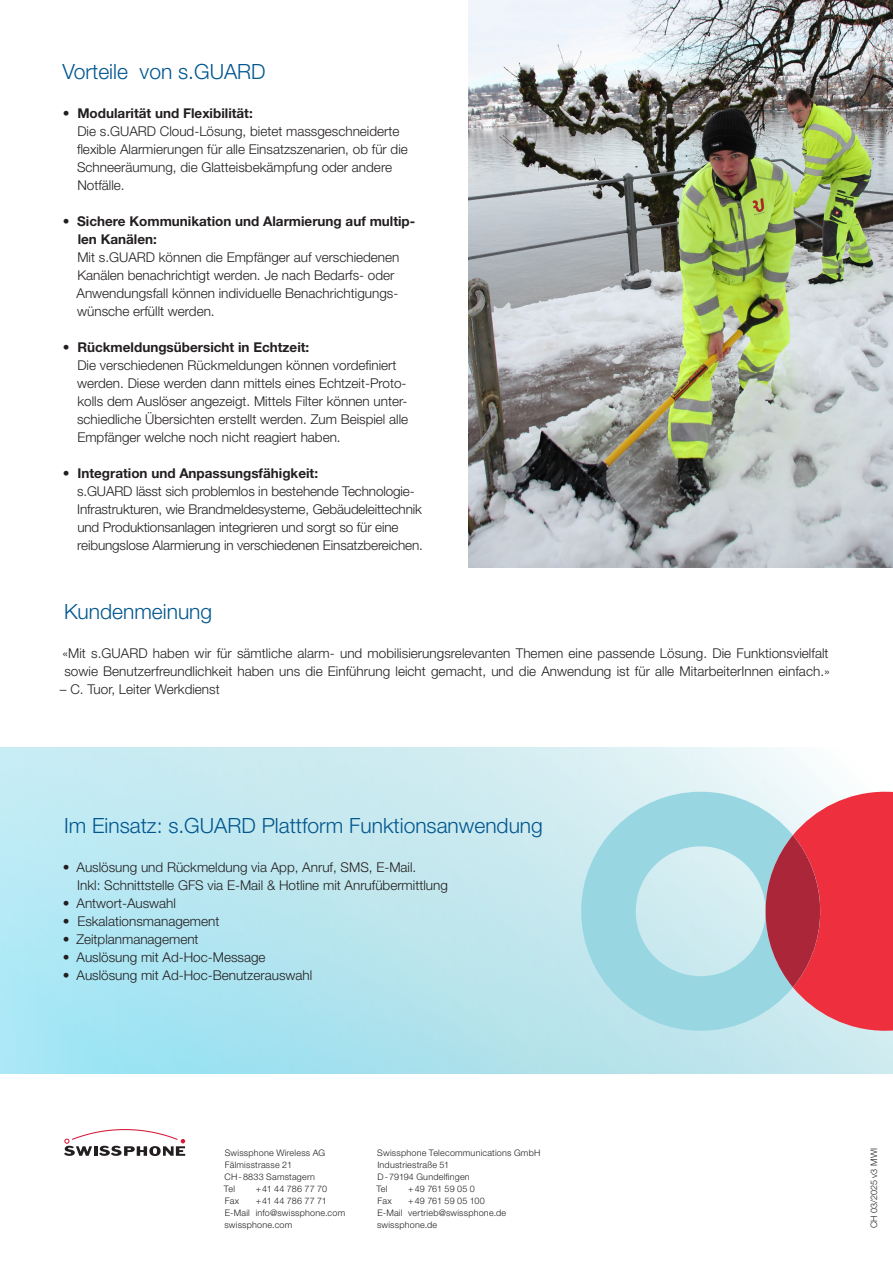
<style>
.page{position:relative;width:893px;height:1263px;background:#fff}
.page>*{position:absolute;margin:0;border:0;box-sizing:border-box;transform-origin:0 0}
.Subhead_12{font:300 21px "Helvetica Neue LT Std";color:#01568e}
.Body_Block_9{font:300 13.5px/18px "Helvetica Neue LT Std";color:#231f20}
.t1{font:300 9px/12px "Helvetica Neue LT Std";letter-spacing:.025em;color:#231f20}
.t2{font:300 9px "Helvetica Neue LT Std";color:#231f20}
.s1{font-weight:700}
</style>
<div class="page">
<svg style="left:64px;top:1129px;width:121px;height:27px"></svg>
<svg style="left:0;top:748px;width:893px;height:325px;background:#bde7f0"></svg>
<svg style="left:581px;top:792px;width:212px;height:239px;background:#b1e0e8"></svg>
<svg style="left:793px;top:792px;width:100px;height:239px;background:#ec4653"></svg>
<svg style="left:766px;top:835px;width:54px;height:152px;background:#af3144"></svg>
<img style="left:469px;top:0;width:424px;height:568px">
<p class="Subhead_12" style="left:63px;top:58px;width:205px">Vorteile von s.GUARD</p>
<p class="Body_Block_9" style="left:77px;top:104px;width:332px;text-indent:-14px"><span class="s1">• Modularität und Flexibilität:<br></span>Die s.GUARD Cloud-Lösung, bietet massgeschneiderte flexible Alarmierungen für alle Einsatzszenarien, ob für die Schneeräumung, die Glatteisbekämpfung oder andere Notfälle.</p>
<p class="Body_Block_9" style="left:77px;top:212px;width:340px;text-indent:-14px"><span class="s1">• Sichere Kommunikation und Alarmierung auf multip&shy;len Kanälen:<br></span>Mit s.GUARD können die Empfänger auf verschiedenen Kanälen benachrichtigt werden. Je nach Bedarfs- oder Anwendungsfall können individuelle Benachrichtigungs&shy;wünsche erfüllt werden.</p>
<p class="Body_Block_9" style="left:77px;top:338px;width:333px;text-indent:-14px"><span class="s1">• Rückmeldungsübersicht in Echtzeit:<br></span>Die verschiedenen Rückmeldungen können vordefiniert werden. Diese werden dann mittels eines Echtzeit-Proto&shy;kolls dem Auslöser angezeigt. Mittels Filter können unter&shy;schiedliche Übersichten erstellt werden. Zum Beispiel alle Empfänger welche noch nicht reagiert haben.</p>
<p class="Body_Block_9" style="left:77px;top:464px;width:347px;text-indent:-14px"><span class="s1">• Integration und Anpassungsfähigkeit:<br></span>s.GUARD lässt sich problemlos in bestehende Technologie-Infrastrukturen, wie Brandmeldesysteme, Gebäudeleittechnik und Produktionsanlagen integrieren und sorgt so für eine reibungslose Alarmierung in verschiedenen Einsatzbereichen.</p>
<p class="Subhead_12" style="left:64px;top:598px;width:150px">Kundenmeinung</p>
<p class="Body_Block_9" style="left:62px;top:644px;width:769px">«Mit s.GUARD haben wir für sämtliche alarm- und mobilisierungsrelevanten Themen eine passende Lösung. Die Funktionsvielfalt sowie Benutzerfreundlichkeit haben uns die Einführung leicht gemacht, und die Anwendung ist für alle MitarbeiterInnen einfach.»</p>
<p class="Body_Block_9" style="left:60px;top:680px;width:161px">– C. Tuor, Leiter Werkdienst</p>
<p class="Subhead_12" style="left:64px;top:813px;width:480px">Im Einsatz: s.GUARD Plattform Funktionsanwendung</p>
<p class="Body_Block_9" style="left:77px;top:858px;width:372px;text-indent:-15px"><span class="s1">•</span> Auslösung und Rückmeldung via App, Anruf, SMS, E-Mail.<br>Inkl: Schnittstelle GFS via E-Mail &amp; Hotline mit Anrufübermittlung</p>
<p class="Body_Block_9" style="left:63px;top:894px;width:115px"><span class="s1">•</span> Antwort-Auswahl</p>
<p class="Body_Block_9" style="left:63px;top:912px;width:158px"><span class="s1">•</span> Eskalationsmanagement</p>
<p class="Body_Block_9" style="left:63px;top:930px;width:137px"><span class="s1">•</span> Zeitplanmanagement</p>
<p class="Body_Block_9" style="left:63px;top:948px;width:204px"><span class="s1">•</span> Auslösung mit Ad-Hoc-Message</p>
<p class="Body_Block_9" style="left:63px;top:966px;width:251px"><span class="s1">•</span> Auslösung mit Ad-Hoc-Benutzerauswahl</p>
<p class="t1" style="left:224px;top:1146px;width:103px">Swissphone Wireless AG<br>Fälmisstrasse 21<br>CH-8833 Samstagern<br>Tel</p>
<p class="t2" style="left:256px;top:1183px;width:73px">+41 44 786 77 70</p>
<p class="t1" style="left:376px;top:1146px;width:165px">Swissphone Telecommunications GmbH<br>Industriestraße 51<br>D-79194 Gundelfingen<br>Tel</p>
<p class="t1" style="left:408px;top:1182px;width:68px">+49 761 59 05 0</p>
<p class="t1" style="left:225px;top:1194px;width:16px">Fax</p>
<p class="t1" style="left:224px;top:1194px;width:122px;text-indent:31px">+41 44 786 77 71<br>E-Mail info@swissphone.com swissphone.com</p>
<p class="t1" style="left:377px;top:1194px;width:16px">Fax</p>
<p class="t1" style="left:377px;top:1194px;width:131px;text-indent:31px">+49 761 59 05 100<br>E-Mail vertrieb@swissphone.de swissphone.de</p>
<p class="t2" style="left:868px;top:1228px;width:82px;rotate:-90deg">CH 03/2025 v3 MWI</p>
</div>
